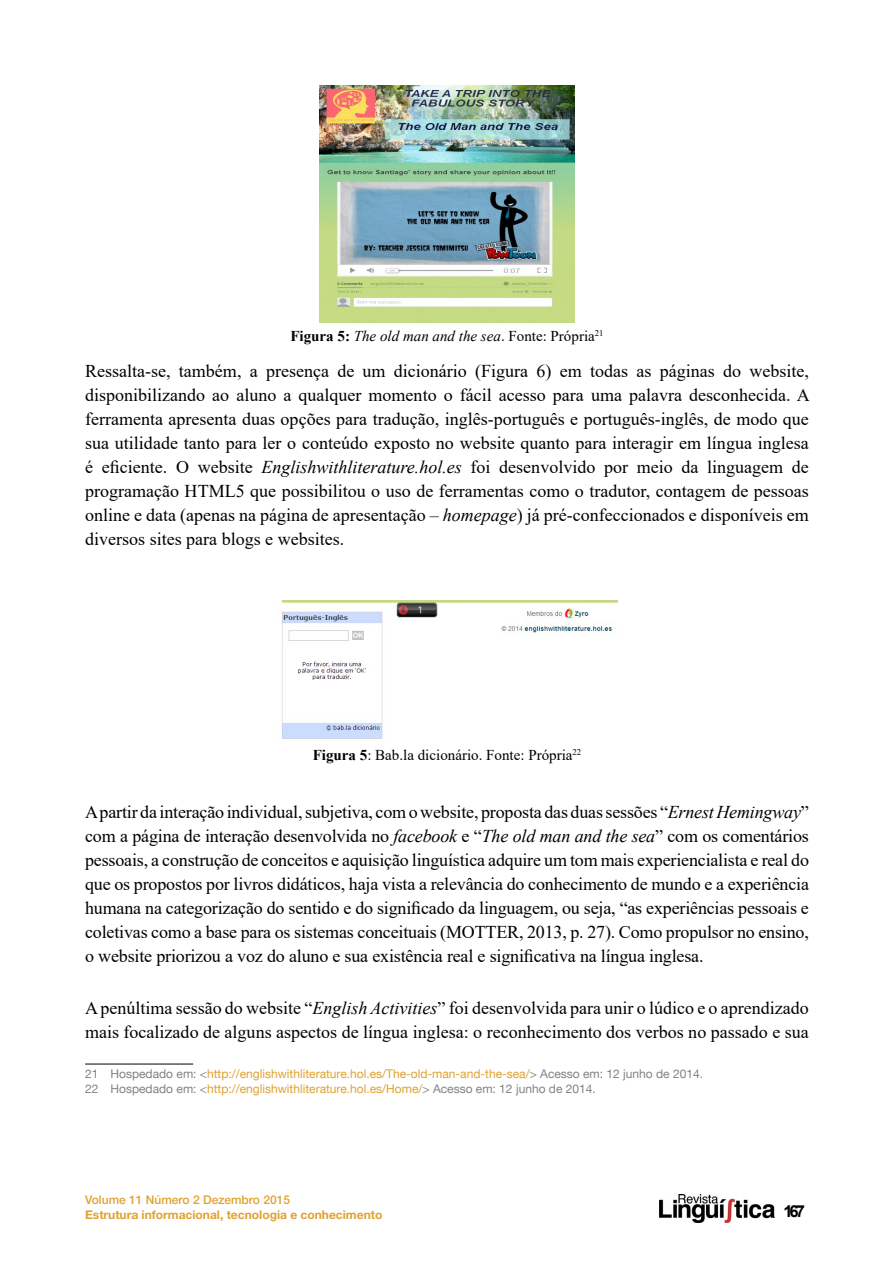
<style>
.page{position:relative;width:894px;height:1263px;background:#fff}
.page>*{position:absolute;margin:0;border:0;box-sizing:border-box;transform-origin:0 0}
.texto{font:18px/24px "Times New Roman";color:#000;text-align:justify}
.t1{font:700 16.5px "Arial";color:#000}
.legenda{font:italic 15px "Times New Roman";color:#000}
.legenda-2{font:15px "Times New Roman";color:#000}
.nota_rodape{font:12px "Helvetica Neue LT";color:#e0a130}
.t2{font:700 12px "Helvetica Neue LT Std";color:#e0a130}
.t3{font:500 12px "Helvetica Neue LT Std";color:#e0a130}
.s1{font-weight:700;font-style:normal}
.s2{font-style:normal}
.s3{font-style:italic}
.s4{font-weight:700}
.s5{color:#7f8285}
</style>
<div class="page">
<img style="left:659px;top:1194px;width:115px;height:28px">
<img style="left:319px;top:85px;width:255px;height:237px">
<img style="left:281px;top:600px;width:335px;height:139px">
<hr style="left:85px;top:1063px;width:108px;height:1px;background:#000">
<p class="legenda" style="left:290px;top:325px;width:314px"><span class="s1">Figura 5:</span> The old man and the sea<span class="s2">. Fonte: Própria</span><sup>21</sup></p>
<p class="texto" style="left:85px;top:359px;width:726px">Ressalta-se, também, a presença de um dicionário (Figura 6) em todas as páginas do website, disponibilizando ao aluno a qualquer momento o fácil acesso para uma palavra desconhecida. A ferramenta apresenta duas opções para tradução, inglês-português e português-inglês, de modo que sua utilidade tanto para ler o conteúdo exposto no website quanto para interagir em língua inglesa é eficiente. O website <span class="s3">Englishwithliterature.hol.es</span> foi desenvolvido por meio da linguagem de programação HTML5 que possibilitou o uso de ferramentas como o tradutor, contagem de pessoas online e data (apenas na página de apresentação – <span class="s3">homepage</span>) já pré-confeccionados e disponíveis em diversos sites para blogs e websites.</p>
<p class="legenda-2" style="left:312px;top:744px;width:270px"><span class="s4">Figura 5</span>: Bab.la dicionário. Fonte: Própria<sup>22</sup></p>
<p class="texto" style="left:85px;top:799px;width:725px">A partir da interação individual, subjetiva, com o website, proposta das duas sessões “<span class="s3">Ernest Hemingway</span>” com a página de interação desenvolvida no <span class="s3">facebook</span> e “<span class="s3">The old man and the sea</span>” com os comentários pessoais, a construção de conceitos e aquisição linguística adquire um tom mais experiencialista e real do que os propostos por livros didáticos, haja vista a relevância do conhecimento de mundo e a experiência humana na categorização do sentido e do significado da linguagem, ou seja, “as experiências pessoais e coletivas como a base para os sistemas conceituais (MOTTER, 2013, p. 27). Como propulsor no ensino, o website priorizou a voz do aluno e sua existência real e significativa na língua inglesa.</p>
<p class="texto" style="left:85px;top:995px;width:725px">A penúltima sessão do website “<span class="s3">English Activities</span>” foi desenvolvida para unir o lúdico e o aprendizado mais focalizado de alguns aspectos de língua inglesa: o reconhecimento dos verbos no passado e sua</p>
<p class="nota_rodape" style="left:85px;top:1067px;width:619px"><span class="s5">21 Hospedado em: &lt;</span>http://englishwithliterature.hol.es/The-old-man-and-the-sea/<span class="s5">&gt; Acesso em: 12 junho de 2014.</span></p>
<p class="nota_rodape" style="left:85px;top:1081px;width:512px"><span class="s5">22 Hospedado em: &lt;</span>http://englishwithliterature.hol.es/Home/<span class="s5">&gt; Acesso em: 12 junho de 2014.</span></p>
<p class="t3" style="left:85px;top:1192px;width:206px">Volume 11 Número 2 Dezembro 2015</p>
<p class="t2" style="left:85px;top:1207px;width:299px">Estrutura informacional, tecnologia e conhecimento</p>
<p class="t1" style="left:783px;top:1199px;width:23px">167</p>
</div>
